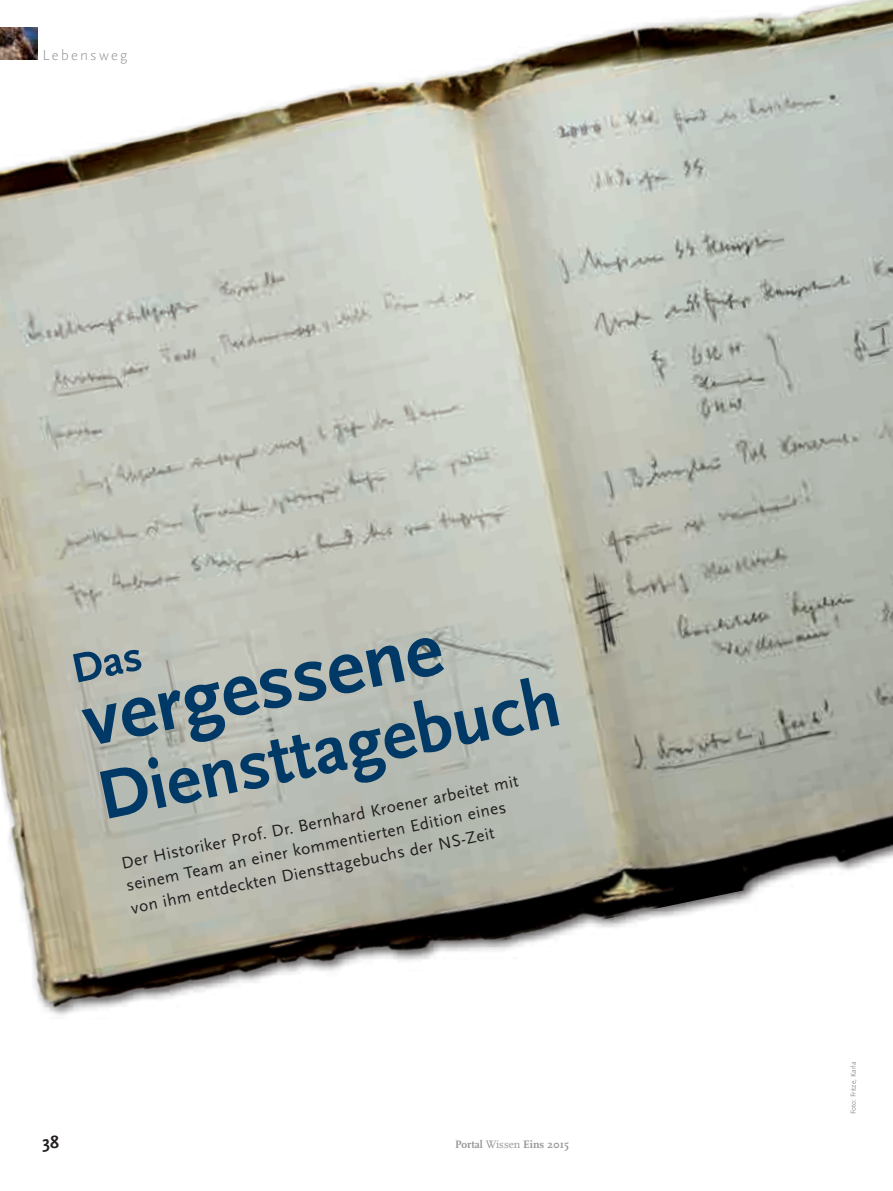
<style>
.page{position:relative;width:893px;height:1191px;background:#fff}
.page>*{position:absolute;margin:0;border:0;box-sizing:border-box;transform-origin:0 0}
.t1{font:700 79.05px "Scala Sans Pro";color:#003965}
.t2{font:700 71.85px "Scala Sans Pro";color:#003965}
.t3{font:700 18px "Scala Sans Pro";color:#231f20}
.t4{font:17.25px/23px "Scala Sans Pro";color:#231f20}
.t5{font:300 15px "Scala Sans Pro";letter-spacing:.15em;color:#939598}
.t6{font:700 11.25px "Scala";color:#939598}
.t7{font:300 7.5px "Scala Sans Pro";color:#636366}
.s1{font-weight:400}
</style>
<div class="page">
<img style="left:0;top:0;width:893px;height:1015px">
<div style="left:73px;top:648px;width:70px;height:34px;background:#bdbdb4"></div>
<p class="t5" style="left:43px;top:46px;width:87px">Lebensweg</p>
<h1 class="t1" style="left:74px;top:676px;width:367px;rotate:-12deg">vergessene</h1>
<h2 class="t2" style="left:90px;top:756px;width:472px;rotate:-12deg">Diensttagebuch</h2>
<p class="t4" style="left:119px;top:852px;width:407px;rotate:-12deg">Der Historiker Prof. Dr. Bernhard Kroener arbeitet mit seinem Team an einer kommentierten Edition eines von ihm entdeckten Diensttagebuchs der NS-Zeit</p>
<p class="t3" style="left:43px;top:1132px;width:18px">38</p>
<p class="t6" style="left:455px;top:1138px;width:116px">Portal <span class="s1">Wissen</span> Eins 2015</p>
<p class="t7" style="left:849px;top:1114px;width:54px;rotate:-90deg">Foto: Fritze, Karla</p>
</div>
